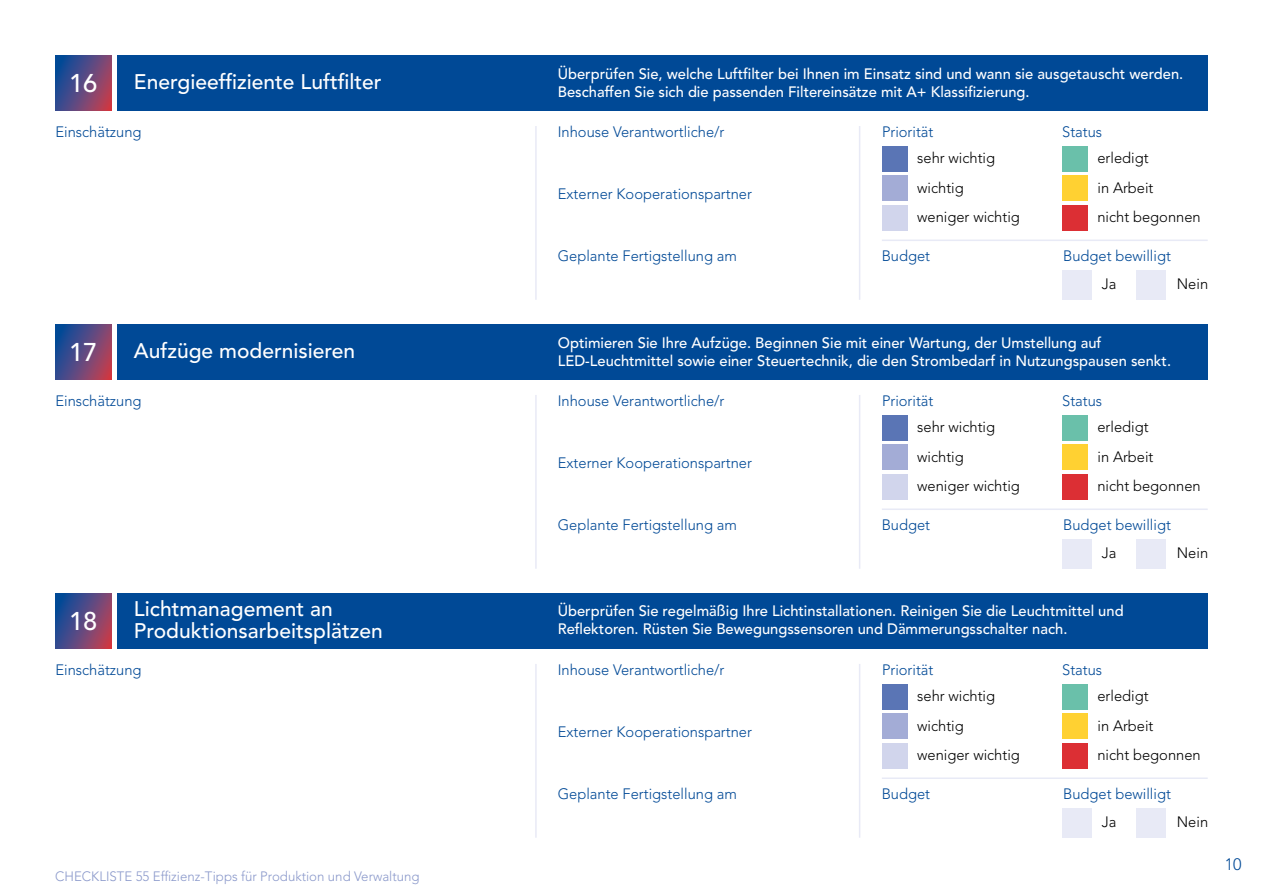
<style>
.page{position:relative;width:1263px;height:893px;background:#fff}
.page>*{position:absolute;margin:0;border:0;box-sizing:border-box;transform-origin:0 0}
.LEA_Head_25pt{font:500 25.5px "Avenir LT Std";color:#fff}
.LEA_Head_TIPPS__inha{font:500 21px/22.5px "Avenir LT Std";color:#fff}
.t1{font:300 16.5px "Avenir LT Std";color:#004996}
.COPY_NEU{font:500 15px/18px "Avenir LT Std";color:#fff}
.COPY_NEU-2{font:300 15px "Avenir LT Std";color:#004996}
.COPY_NEU-3{font:300 15px "Avenir LT Std";color:#000}
.t2{font:300 13.5px "Avenir LT Std";color:#8b99cb}
</style>
<div class="page">
<svg style="left:55px;top:55px;width:56px;height:56px;background:#5c477d"></svg>
<div style="left:117px;top:55px;width:1091px;height:56px;background:#004996"></div>
<hr style="left:859px;top:126px;width:1px;height:174px;background:#e8eaf6">
<hr style="left:535px;top:126px;width:2px;height:174px;background:#e8eaf6">
<hr style="left:882px;top:240px;width:326px;height:1px;background:#e8eaf6">
<div style="left:1062px;top:270px;width:30px;height:30px;background:#e8eaf6"></div>
<div style="left:1136px;top:270px;width:29px;height:30px;background:#e8eaf6"></div>
<div style="left:882px;top:146px;width:25px;height:26px;background:#5a75b5"></div>
<div style="left:882px;top:176px;width:25px;height:25px;background:#a3acd6"></div>
<div style="left:882px;top:205px;width:25px;height:26px;background:#d1d5ec"></div>
<div style="left:1062px;top:146px;width:26px;height:26px;background:#6ac0aa"></div>
<div style="left:1062px;top:176px;width:26px;height:25px;background:#ffd132"></div>
<div style="left:1062px;top:205px;width:26px;height:26px;background:#dc2f34"></div>
<svg style="left:55px;top:324px;width:56px;height:56px;background:#5c477d"></svg>
<div style="left:117px;top:324px;width:1091px;height:56px;background:#004996"></div>
<hr style="left:859px;top:395px;width:1px;height:174px;background:#e8eaf6">
<hr style="left:535px;top:395px;width:2px;height:174px;background:#e8eaf6">
<hr style="left:882px;top:508px;width:326px;height:2px;background:#e8eaf6">
<div style="left:1062px;top:539px;width:30px;height:30px;background:#e8eaf6"></div>
<div style="left:1136px;top:539px;width:29px;height:30px;background:#e8eaf6"></div>
<div style="left:882px;top:415px;width:25px;height:26px;background:#5a75b5"></div>
<div style="left:882px;top:445px;width:25px;height:25px;background:#a3acd6"></div>
<div style="left:882px;top:474px;width:25px;height:26px;background:#d1d5ec"></div>
<div style="left:1062px;top:415px;width:26px;height:26px;background:#6ac0aa"></div>
<div style="left:1062px;top:445px;width:26px;height:25px;background:#ffd132"></div>
<div style="left:1062px;top:474px;width:26px;height:26px;background:#dc2f34"></div>
<svg style="left:55px;top:593px;width:56px;height:56px;background:#5c477d"></svg>
<div style="left:117px;top:593px;width:1091px;height:56px;background:#004996"></div>
<hr style="left:859px;top:664px;width:1px;height:174px;background:#e8eaf6">
<hr style="left:535px;top:664px;width:2px;height:174px;background:#e8eaf6">
<hr style="left:882px;top:777px;width:326px;height:2px;background:#e8eaf6">
<div style="left:1062px;top:808px;width:30px;height:30px;background:#e8eaf6"></div>
<div style="left:1136px;top:808px;width:29px;height:30px;background:#e8eaf6"></div>
<div style="left:882px;top:684px;width:25px;height:26px;background:#5a75b5"></div>
<div style="left:882px;top:714px;width:25px;height:25px;background:#a3acd6"></div>
<div style="left:882px;top:743px;width:25px;height:26px;background:#d1d5ec"></div>
<div style="left:1062px;top:684px;width:26px;height:26px;background:#6ac0aa"></div>
<div style="left:1062px;top:714px;width:26px;height:25px;background:#ffd132"></div>
<div style="left:1062px;top:743px;width:26px;height:26px;background:#dc2f34"></div>
<h2 class="LEA_Head_25pt" style="left:69px;top:69px;width:30px">16</h2>
<h2 class="LEA_Head_TIPPS__inha" style="left:134px;top:71px;width:249px">Energieeffiziente Luftfilter</h2>
<p class="COPY_NEU" style="left:558px;top:65px;width:627px">Überprüfen Sie, welche Luftfilter bei Ihnen im Einsatz sind und wann sie ausgetauscht werden.<br>Beschaffen Sie sich die passenden Filtereinsätze mit A+ Klassifizierung.</p>
<p class="COPY_NEU-2" style="left:55px;top:123px;width:88px">Einschätzung</p>
<p class="COPY_NEU-2" style="left:558px;top:123px;width:168px">Inhouse Verantwortliche/r</p>
<p class="COPY_NEU-2" style="left:882px;top:123px;width:53px">Priorität</p>
<p class="COPY_NEU-2" style="left:1062px;top:123px;width:42px">Status</p>
<p class="COPY_NEU-3" style="left:917px;top:149px;width:79px">sehr wichtig</p>
<p class="COPY_NEU-3" style="left:1097px;top:149px;width:53px">erledigt</p>
<p class="COPY_NEU-3" style="left:917px;top:179px;width:48px">wichtig</p>
<p class="COPY_NEU-3" style="left:1097px;top:179px;width:58px">in Arbeit</p>
<p class="COPY_NEU-3" style="left:917px;top:208px;width:104px">weniger wichtig</p>
<p class="COPY_NEU-3" style="left:1097px;top:208px;width:105px">nicht begonnen</p>
<p class="COPY_NEU-2" style="left:558px;top:185px;width:196px">Externer Kooperationspartner</p>
<p class="COPY_NEU-2" style="left:558px;top:247px;width:181px">Geplante Fertigstellung am</p>
<p class="COPY_NEU-2" style="left:882px;top:247px;width:50px">Budget</p>
<p class="COPY_NEU-2" style="left:1063px;top:247px;width:109px">Budget bewilligt</p>
<p class="COPY_NEU-3" style="left:1102px;top:275px;width:16px">Ja</p>
<p class="COPY_NEU-3" style="left:1177px;top:275px;width:33px">Nein</p>
<h2 class="LEA_Head_25pt" style="left:69px;top:338px;width:30px">17</h2>
<h2 class="LEA_Head_TIPPS__inha" style="left:134px;top:340px;width:223px">Aufzüge modernisieren</h2>
<p class="COPY_NEU" style="left:558px;top:334px;width:615px">Optimieren Sie Ihre Aufzüge. Beginnen Sie mit einer Wartung, der Umstellung auf<br>LED-Leuchtmittel sowie einer Steuertechnik, die den Strombedarf in Nutzungspausen senkt.</p>
<p class="COPY_NEU-2" style="left:55px;top:392px;width:88px">Einschätzung</p>
<p class="COPY_NEU-2" style="left:558px;top:392px;width:168px">Inhouse Verantwortliche/r</p>
<p class="COPY_NEU-2" style="left:882px;top:392px;width:53px">Priorität</p>
<p class="COPY_NEU-2" style="left:1062px;top:392px;width:42px">Status</p>
<p class="COPY_NEU-3" style="left:917px;top:418px;width:79px">sehr wichtig</p>
<p class="COPY_NEU-3" style="left:1097px;top:418px;width:53px">erledigt</p>
<p class="COPY_NEU-3" style="left:917px;top:448px;width:48px">wichtig</p>
<p class="COPY_NEU-3" style="left:1097px;top:448px;width:58px">in Arbeit</p>
<p class="COPY_NEU-3" style="left:917px;top:477px;width:104px">weniger wichtig</p>
<p class="COPY_NEU-3" style="left:1097px;top:477px;width:105px">nicht begonnen</p>
<p class="COPY_NEU-2" style="left:558px;top:454px;width:196px">Externer Kooperationspartner</p>
<p class="COPY_NEU-2" style="left:558px;top:516px;width:181px">Geplante Fertigstellung am</p>
<p class="COPY_NEU-2" style="left:882px;top:516px;width:50px">Budget</p>
<p class="COPY_NEU-2" style="left:1063px;top:516px;width:109px">Budget bewilligt</p>
<p class="COPY_NEU-3" style="left:1102px;top:544px;width:16px">Ja</p>
<p class="COPY_NEU-3" style="left:1177px;top:544px;width:33px">Nein</p>
<h2 class="LEA_Head_TIPPS__inha" style="left:134px;top:598px;width:250px">Lichtmanagement an<br>Produktionsarbeitsplätzen</h2>
<p class="COPY_NEU" style="left:558px;top:603px;width:567px">Überprüfen Sie regelmäßig Ihre Lichtinstallationen. Reinigen Sie die Leuchtmittel und<br>Reflektoren. Rüsten Sie Bewegungssensoren und Dämmerungsschalter nach.</p>
<p class="COPY_NEU-2" style="left:55px;top:661px;width:88px">Einschätzung</p>
<p class="COPY_NEU-2" style="left:558px;top:661px;width:168px">Inhouse Verantwortliche/r</p>
<h2 class="LEA_Head_25pt" style="left:69px;top:607px;width:30px">18</h2>
<p class="COPY_NEU-2" style="left:882px;top:661px;width:53px">Priorität</p>
<p class="COPY_NEU-2" style="left:1062px;top:661px;width:42px">Status</p>
<p class="COPY_NEU-3" style="left:917px;top:687px;width:79px">sehr wichtig</p>
<p class="COPY_NEU-3" style="left:1097px;top:687px;width:53px">erledigt</p>
<p class="COPY_NEU-3" style="left:917px;top:717px;width:48px">wichtig</p>
<p class="COPY_NEU-3" style="left:1097px;top:717px;width:58px">in Arbeit</p>
<p class="COPY_NEU-3" style="left:917px;top:746px;width:104px">weniger wichtig</p>
<p class="COPY_NEU-3" style="left:1097px;top:746px;width:105px">nicht begonnen</p>
<p class="COPY_NEU-2" style="left:558px;top:723px;width:196px">Externer Kooperationspartner</p>
<p class="t2" style="left:55px;top:868px;width:366px">CHECKLISTE 55 Effizienz-Tipps für Produktion und Verwaltung</p>
<p class="COPY_NEU-2" style="left:558px;top:785px;width:181px">Geplante Fertigstellung am</p>
<p class="COPY_NEU-2" style="left:882px;top:785px;width:50px">Budget</p>
<p class="COPY_NEU-2" style="left:1063px;top:785px;width:109px">Budget bewilligt</p>
<p class="COPY_NEU-3" style="left:1102px;top:813px;width:16px">Ja</p>
<p class="COPY_NEU-3" style="left:1177px;top:813px;width:33px">Nein</p>
<p class="t1" style="left:1225px;top:855px;width:18px">10</p>
</div>
